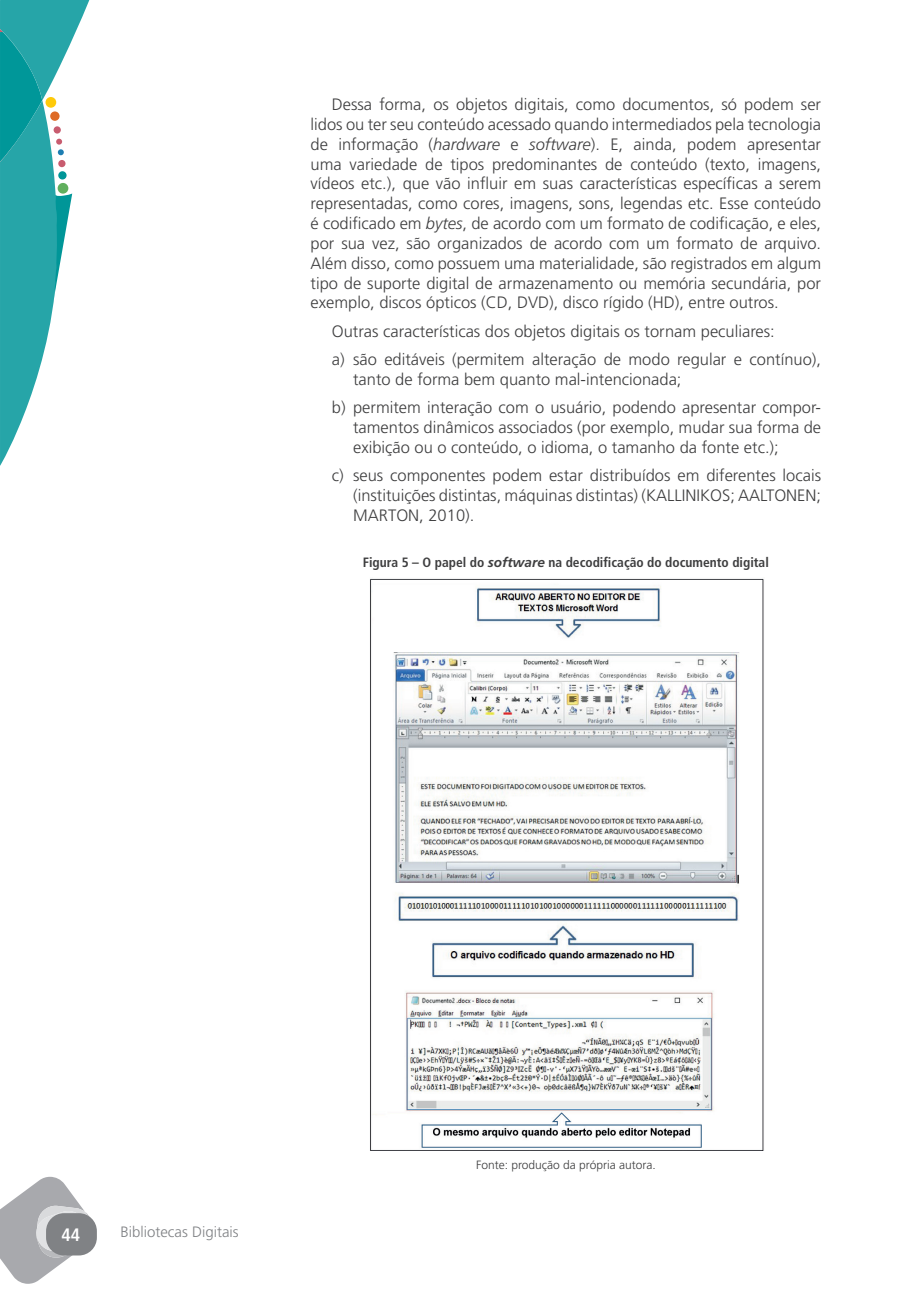
<style>
.page{position:relative;width:919px;height:1289px;background:#fff}
.page>*{position:absolute;margin:0;border:0;box-sizing:border-box;transform-origin:0 0}
.t1{font:700 condensed 18px "Frutiger LT Std";color:#fff}
.t2{font:300 16.5px/19.8px "Frutiger LT Std";color:#3e3e3f}
.t3{font:300 15px "Frutiger LT Std";color:#808285}
.t4{font:700 condensed 13.5px "Frutiger LT Std";color:#3e3e3f}
.t5{font:300 12px "Frutiger LT Std";color:#3e3e3f}
.s1{font-style:italic}
.s2{font-style:italic;font-stretch:normal}
</style>
<div class="page">
<svg style="left:0;top:0;width:89px;height:466px"></svg>
<svg style="left:0;top:1176px;width:96px;height:107px"></svg>
<div style="left:46px;top:1213px;width:51px;height:42px;background:#808285;border-radius:18px"></div>
<img style="left:370px;top:578px;width:394px;height:572px">
<p class="t2" style="left:310px;top:95px;width:512px;text-align:justify;text-indent:21px">Dessa forma, os objetos digitais, como documentos, só podem ser lidos ou ter seu conteúdo acessado quando intermediados pela tecnologia de informação (<span class="s1">hardware</span> e <span class="s1">software</span>). E, ainda, podem apresentar uma variedade de tipos predominantes de conteúdo (texto, imagens, vídeos etc.), que vão influir em suas características específicas a serem representadas, como cores, imagens, sons, legendas etc. Esse conteúdo é codificado em <span class="s1">bytes</span>, de acordo com um formato de codificação, e eles, por sua vez, são organizados de acordo com um formato de arquivo.<br>Além disso, como possuem uma materialidade, são registrados em algum tipo de suporte digital de armazenamento ou memória secundária, por exemplo, discos ópticos (CD, DVD), disco rígido (HD), entre outros.</p>
<p class="t2" style="left:332px;top:317px;width:490px;line-height:28.3px">Outras características dos objetos digitais os tornam peculiares:<br>a) são editáveis (permitem alteração de modo regular e contínu o),</p>
<p class="t2" style="left:332px;top:365px;width:490px;line-height:28.3px;text-indent:21px">tanto de forma bem quanto mal-intencionada;<br>b) permitem interação com o usuário, podendo apresentar compor-</p>
<p class="t2" style="left:353px;top:417px;width:469px">tamentos dinâmicos associados (por exemplo, mudar sua forma de exibição ou o conteúdo, o idioma, o tamanho da fonte etc.);</p>
<p class="t2" style="left:353px;top:465px;width:469px;text-align:justify;text-indent:-21px">c) seus componentes podem estar distribuídos em diferentes locais (instituições distintas, máquinas distintas) (KALLINIKOS; AALTONEN; MARTON, 2010).</p>
<p class="t4" style="left:363px;top:554px;width:407px">Figura 5 – O papel do <span class="s2">software</span> na decodificação do documento digital</p>
<p class="t1" style="left:61px;top:1223px;width:20px">44</p>
<p class="t3" style="left:120px;top:1223px;width:120px">Bibliotecas Digitais</p>
<p class="t5" style="left:476px;top:1157px;width:181px">Fonte: produção da própria autora.</p>
</div>
